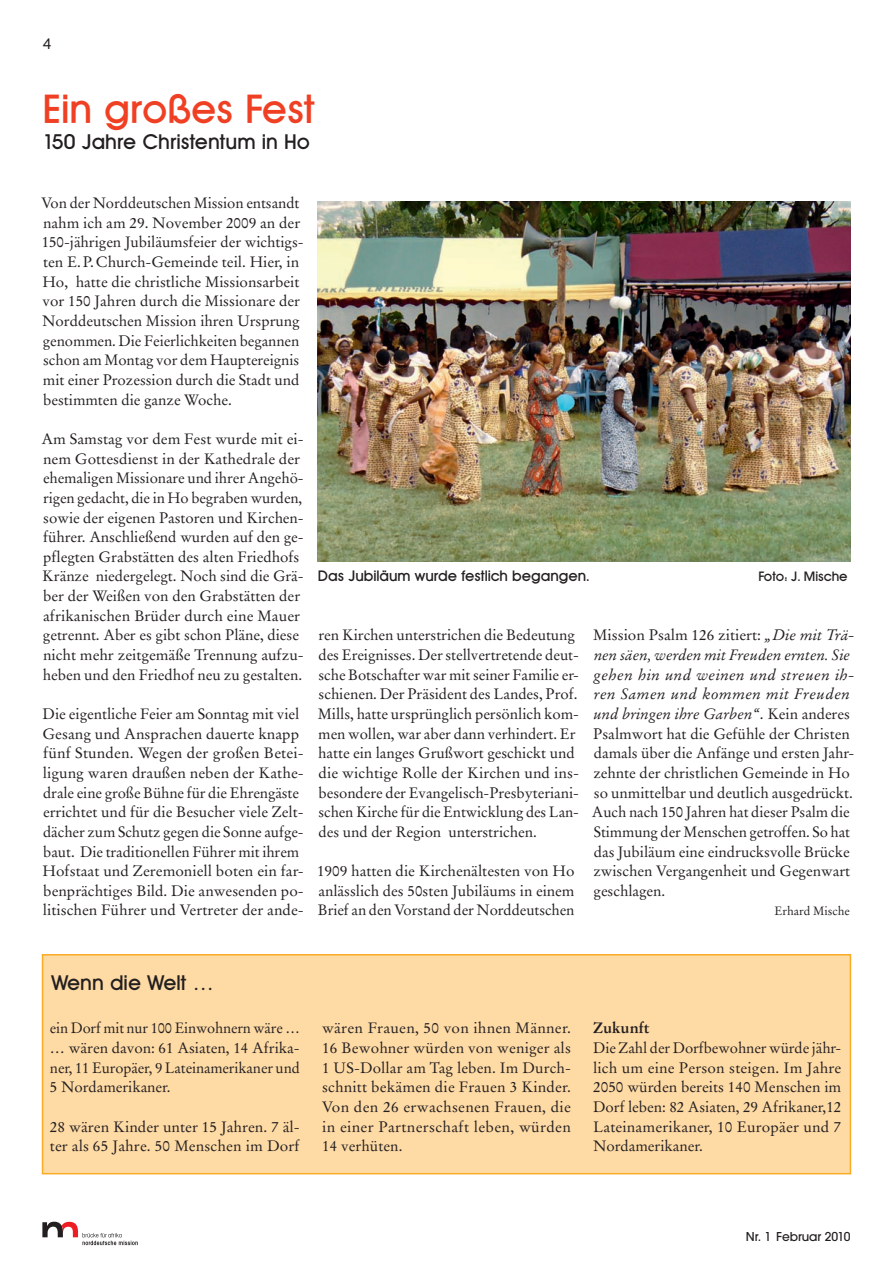
<style>
.page{position:relative;width:893px;height:1263px;background:#fff}
.page>*{position:absolute;margin:0;border:0;box-sizing:border-box;transform-origin:0 0}
.t1{font:500 40.5px "Avant Garde Two BQ";color:#ef4024}
.t2{font:500 21px "Avant Garde Two BQ";color:#231f20}
.t3{font:15px/19.6px "Stempel Garamond";color:#231f20}
.t4{font:500 15px "Avant Garde Two BQ";letter-spacing:-.005em;color:#231f20}
.t5{font:700 15px "Stempel Garamond";letter-spacing:-.005em;color:#231f20}
.t6{font:15px "Monitor";color:#231f20}
.t7{font:14.85px "Stempel Garamond";letter-spacing:-.005em;color:#231f20}
.t8{font:500 13.5px "Avant Gard";letter-spacing:-.005em;color:#231f20}
.t9{font:500 13.5px "Avant Garde Two BQ";letter-spacing:-.005em;color:#231f20}
.t10{font:12px "Stempel Garamond";letter-spacing:-.005em;color:#231f20}
.s1{font-style:italic}
</style>
<div class="page">
<svg style="left:42px;top:1222px;width:96px;height:23px"></svg>
<div style="left:43px;top:955px;width:807px;height:219px;background:#fedaa5"></div>
<div style="left:42px;top:954px;width:809px;height:220px;border:2px solid #faac25"></div>
<img style="left:318px;top:202px;width:532px;height:360px">
<p class="t6" style="left:43px;top:38px;width:11px">4</p>
<h1 class="t1" style="left:43px;top:95px;width:274px">Ein großes Fest</h1>
<h2 class="t2" style="left:43px;top:134px;width:269px">150 Jahre Christentum in Ho</h2>
<p class="t3" style="left:41px;top:195px;width:264px">Von der Norddeutschen Mission entsandt nahm ich am 29. November 2009 an der 150-jährigen Jubiläumsfeier der wichtigs&shy;ten E. P. Church-Gemeinde teil. Hier, in Ho, hatte die christliche Missionsarbeit vor 150 Jahren durch die Missionare der Norddeutschen Mission ihren Ursprung genommen. Die Feierlichkeiten begannen schon am Montag vor dem Hauptereignis mit einer Prozession durch die Stadt und bestimmten die ganze Woche.</p>
<p class="t3" style="left:41px;top:430px;width:264px">Am Samstag vor dem Fest wurde mit ei&shy;nem Gottesdienst in der Kathedrale der ehemaligen Missionare und ihrer Angehö&shy;rigen gedacht, die in Ho begraben wurden, sowie der eigenen Pastoren und Kirchen&shy;führer. Anschließend wurden auf den ge&shy;pflegten Grabstätten des alten Friedhofs Kränze niedergelegt. Noch sind die Grä&shy;ber der Weißen von den Grabstätten der afrikanischen Brüder durch eine Mauer getrennt. Aber es gibt schon Pläne, diese nicht mehr zeitgemäße Trennung aufzu&shy;heben und den Friedhof neu zu gestalten.</p>
<p class="t3" style="left:42px;top:705px;width:263px">Die eigentliche Feier am Sonntag mit viel Gesang und Ansprachen dauerte knapp fünf Stunden. Wegen der großen Betei&shy;ligung waren draußen neben der Kathe&shy;drale eine große Bühne für die Ehrengäste errichtet und für die Besucher viele Zelt&shy;dächer zum Schutz gegen die Sonne aufge&shy;baut. Die traditionellen Führer mit ihrem Hofstaat und Zeremoniell boten ein far&shy;benprächtiges Bild. Die anwesenden po&shy;litischen Führer und Vertreter der ande-</p>
<p class="t4" style="left:318px;top:570px;width:273px">Das Jubiläum wurde festlich begangen.</p>
<p class="t9" style="left:758px;top:571px;width:91px">Foto: J. Mische</p>
<p class="t3" style="left:318px;top:627px;width:263px">ren Kirchen unterstrichen die Bedeutung des Ereignisses. Der stellvertretende deut&shy;sche Botschafter war mit seiner Familie er&shy;schienen. Der Präsident des Landes, Prof.<br>Mills, hatte ursprünglich persönlich kom&shy;men wollen, war aber dann verhindert. Er hatte ein langes Grußwort geschickt und die wichtige Rolle der Kirchen und ins&shy;besondere der Evangelisch-Presbyteriani&shy;schen Kirche für die Entwicklung des Lan&shy;des und der Region unterstrichen.</p>
<p class="t3" style="left:317px;top:862px;width:259px;text-align:justify">1909 hatten die Kirchenältesten von Ho anlässlich des 50sten Jubiläums in einem Brief an den Vorstand der Norddeutschen</p>
<p class="t3" style="left:592px;top:627px;width:264px">Mission Psalm 126 zitiert: <span class="s1">„Die mit Trä&shy;nen säen, werden mit Freuden ernten. Sie gehen hin und weinen und streuen ih&shy;ren Samen und kommen mit Freuden und bringen ihre Garben“</span>. Kein anderes Psalmwort hat die Gefühle der Christen damals über die Anfänge und ersten Jahr&shy;zehnte der christlichen Gemeinde in Ho so unmittelbar und deutlich ausgedrückt.<br>Auch nach 150 Jahren hat dieser Psalm die Stimmung der Menschen getroffen. So hat das Jubiläum eine eindrucksvolle Brücke zwischen Vergangenheit und Gegenwart geschlagen.</p>
<p class="t10" style="left:774px;top:906px;width:77px">Erhard Mische</p>
<h2 class="t2" style="left:51px;top:975px;width:164px">Wenn die Welt …</h2>
<p class="t7" style="left:50px;top:1022px;width:251px">ein Dorf mit nur 100 Einwohnern wäre …</p>
<p class="t3" style="left:50px;top:1039px;width:251px;text-align:justify">… wären davon: 61 Asiaten, 14 Afrika&shy;ner, 11 Europäer, 9 Lateinamerikaner und 5 Nordamerikaner.</p>
<p class="t3" style="left:50px;top:1118px;width:251px">28 wären Kinder unter 15 Jahren. 7 äl&shy;ter als 65 Jahre. 50 Menschen im Dorf</p>
<p class="t3" style="left:322px;top:1020px;width:250px;text-align:justify">wären Frauen, 50 von ihnen Männer.<br>16 Bewohner würden von weniger als 1 US-Dollar am Tag leben. Im Durch&shy;schnitt bekämen die Frauen 3 Kinder.<br>Von den 26 erwachsenen Frauen, die in einer Partnerschaft leben, würden 14 verhüten.</p>
<p class="t5" style="left:593px;top:1022px;width:58px">Zukunft</p>
<p class="t3" style="left:593px;top:1039px;width:250px;text-align:justify">Die Zahl der Dorfbewohner würde jähr&shy;lich um eine Person steigen. Im Jahre 2050 würden bereits 140 Menschen im Dorf leben: 82 Asiaten, 29 Afrikaner,12<br>Lateinamerikaner, 10 Europäer und 7<br>Nordamerikaner.</p>
<p class="t8" style="left:746px;top:1231px;width:106px">Nr. 1 Februar 2010</p>
</div>
